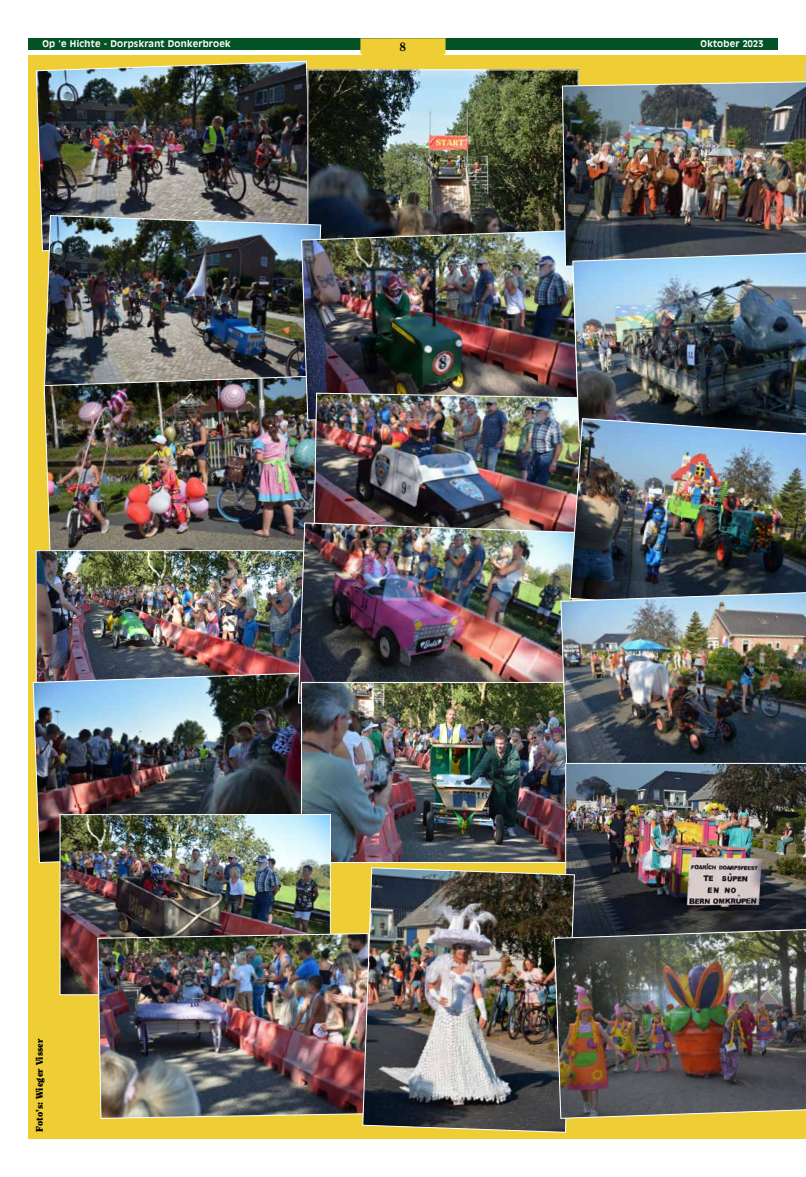
<style>
.page{position:relative;width:806px;height:1177px;background:#fff}
.page>*{position:absolute;margin:0;border:0;box-sizing:border-box;transform-origin:0 0}
.t1{font:800 12px "Clearface Std";color:#000}
.t2{font:900 9.5px "Clearface Std";color:#000}
.t3{font:700 9px "Antique Olive Std";letter-spacing:.025em;color:#fff}
</style>
<div class="page">
<div style="left:28px;top:38px;width:749px;height:12px;background:#025326"></div>
<svg style="left:360px;top:38px;width:85px;height:17px"></svg>
<div style="left:28px;top:55px;width:777px;height:1083px;background:#eecd35"></div>
<img style="left:805px;top:63px;width:1px;height:304px">
<img style="left:35px;top:60px;width:273px;height:192px">
<img style="left:309px;top:71px;width:267px;height:159px">
<img style="left:43px;top:214px;width:278px;height:161px">
<img style="left:43px;top:375px;width:269px;height:175px">
<img style="left:300px;top:230px;width:271px;height:191px">
<img style="left:312px;top:392px;width:259px;height:130px">
<img style="left:38px;top:552px;width:259px;height:120px">
<img style="left:32px;top:672px;width:269px;height:191px">
<img style="left:297px;top:522px;width:271px;height:191px">
<img style="left:303px;top:684px;width:262px;height:177px">
<div style="left:301px;top:682px;width:271px;height:181px;border:1px solid #fff"></div>
<img style="left:62px;top:816px;width:266px;height:177px">
<div style="left:60px;top:814px;width:270px;height:181px;border:1px solid #fff"></div>
<img style="left:97px;top:932px;width:265px;height:187px">
<img style="left:561px;top:80px;width:244px;height:187px">
<img style="left:571px;top:251px;width:234px;height:166px">
<img style="left:568px;top:417px;width:237px;height:174px">
<img style="left:559px;top:591px;width:246px;height:191px">
<img style="left:565px;top:763px;width:240px;height:164px">
<img style="left:362px;top:867px;width:213px;height:265px">
<img style="left:553px;top:927px;width:252px;height:192px">
<p class="t3" style="left:43px;top:38px;width:189px">Op ’e Hichte - Dorpskrant Donkerbroek</p>
<p class="t3" style="left:700px;top:38px;width:64px">Oktober 2023</p>
<h1 class="t1" style="left:399px;top:40px;width:8px">8</h1>
<p class="t2" style="left:34px;top:1131px;width:94px;rotate:-90deg">Foto’s: Wieger Visser</p>
</div>
